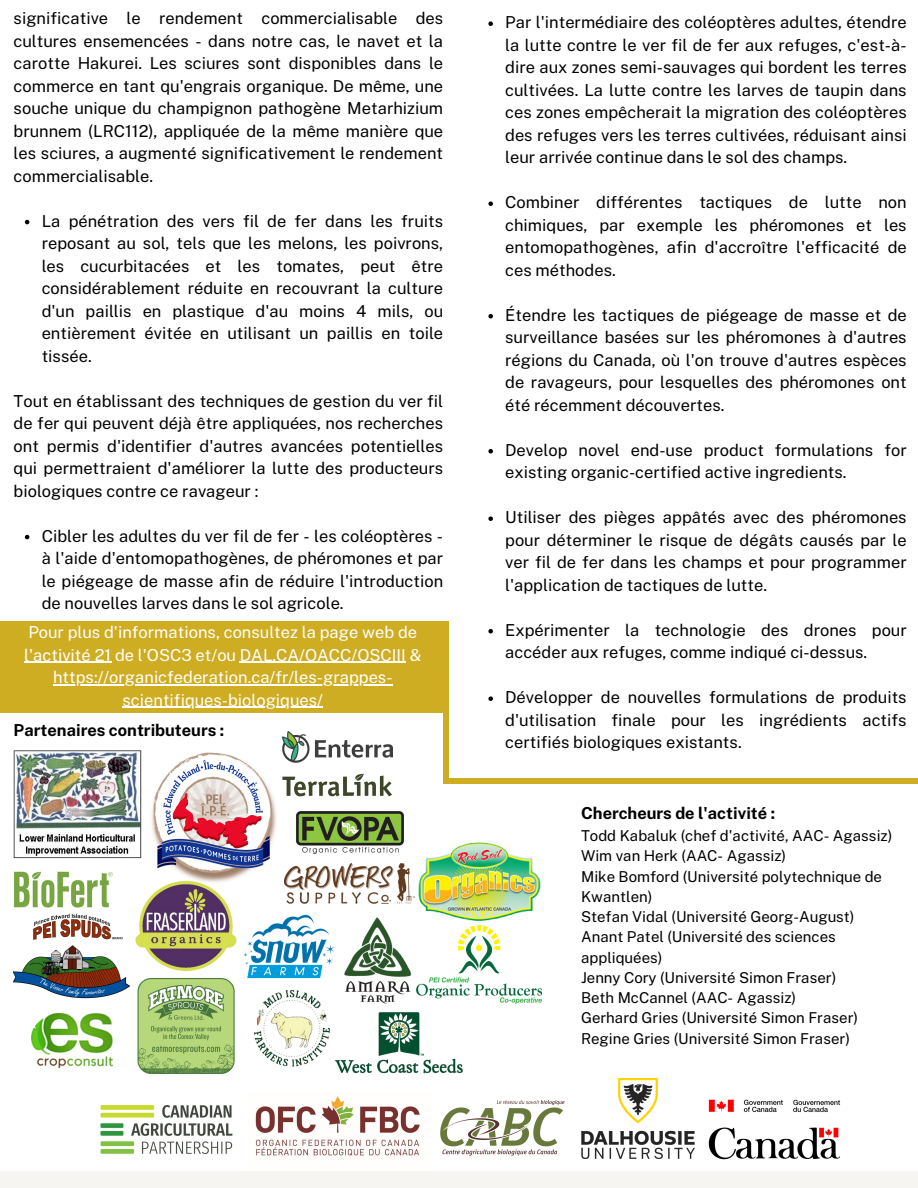
<style>
.page{position:relative;width:918px;height:1188px;background:#fff}
.page>*{position:absolute;margin:0;border:0;box-sizing:border-box;transform-origin:0 0}
.t1{font:16.5px/22.5px "Public Sans";color:#000;text-align:justify}
.t2{font:16.5px/22.5px "Public Sans";color:#fff;text-align:center}
.t3{font:700 16.5px "Public Sans";color:#000}
.t4{font:15px/20.2px "Public Sans";color:#000}
</style>
<div class="page">
<div style="left:0;top:622px;width:446px;height:91px;background:#cfad22"></div>
<img style="left:14px;top:750px;width:128px;height:108px">
<img style="left:423px;top:931px;width:119px;height:72px">
<img style="left:282px;top:731px;width:110px;height:32px">
<img style="left:14px;top:871px;width:99px;height:37px">
<img style="left:31px;top:1014px;width:81px;height:54px">
<img style="left:14px;top:914px;width:116px;height:84px">
<img style="left:244px;top:914px;width:89px;height:65px">
<img style="left:335px;top:1012px;width:128px;height:61px">
<img style="left:137px;top:978px;width:98px;height:96px">
<img style="left:296px;top:811px;width:108px;height:43px">
<img style="left:151px;top:752px;width:126px;height:128px">
<img style="left:135px;top:880px;width:102px;height:92px">
<img style="left:418px;top:842px;width:123px;height:89px">
<img style="left:253px;top:990px;width:77px;height:77px">
<img style="left:333px;top:915px;width:90px;height:89px">
<img style="left:284px;top:863px;width:131px;height:41px">
<svg style="left:282px;top:774px;width:110px;height:22px"></svg>
<svg style="left:25px;top:220px;width:4px;height:4px"></svg>
<svg style="left:25px;top:535px;width:4px;height:4px"></svg>
<svg style="left:488px;top:21px;width:5px;height:5px"></svg>
<svg style="left:488px;top:201px;width:5px;height:5px"></svg>
<svg style="left:488px;top:314px;width:5px;height:4px"></svg>
<svg style="left:488px;top:449px;width:5px;height:4px"></svg>
<svg style="left:488px;top:516px;width:5px;height:5px"></svg>
<svg style="left:488px;top:629px;width:5px;height:4px"></svg>
<svg style="left:488px;top:696px;width:5px;height:5px"></svg>
<hr style="left:24px;top:662px;width:87px;height:1px;background:#fff">
<hr style="left:240px;top:662px;width:166px;height:1px;background:#fff">
<hr style="left:53px;top:684px;width:340px;height:1px;background:#fff">
<hr style="left:123px;top:707px;width:200px;height:1px;background:#fff">
<div style="left:443px;top:778px;width:475px;height:5px;background:#cfad22"></div>
<div style="left:443px;top:622px;width:6px;height:159px;background:#cfad22"></div>
<div style="left:0;top:1171px;width:918px;height:17px;background:#f6f5f2"></div>
<img style="left:100px;top:1105px;width:133px;height:49px">
<img style="left:255px;top:1096px;width:165px;height:60px">
<img style="left:440px;top:1100px;width:125px;height:56px">
<img style="left:582px;top:1078px;width:112px;height:80px">
<img style="left:708px;top:1099px;width:133px;height:61px">
<p class="t1" style="left:14px;top:7px;width:431px">significative le rendement commercialisable des cultures ensemencées - dans notre cas, le navet et la carotte Hakurei. Les sciures sont disponibles dans le commerce en tant qu'engrais organique. De même, une souche unique du champignon pathogène Metarhizium brunnem (LRC112), appliquée de la même manière que les sciures, a augmenté significativement le rendement commercialisable.</p>
<p class="t1" style="left:42px;top:209px;width:403px">La pénétration des vers fil de fer dans les fruits reposant au sol, tels que les melons, les poivrons, les cucurbitacées et les tomates, peut être considérablement réduite en recouvrant la culture d'un paillis en plastique d'au moins 4 mils, ou entièrement évitée en utilisant un paillis en toile tissée.</p>
<p class="t1" style="left:14px;top:389px;width:431px">Tout en établissant des techniques de gestion du ver fil de fer qui peuvent déjà être appliquées, nos recherches ont permis d'identifier d'autres avancées potentielles qui permettraient d'améliorer la lutte des producteurs biologiques contre ce ravageur :</p>
<p class="t1" style="left:42px;top:524px;width:403px">Cibler les adultes du ver fil de fer - les coléoptères - à l'aide d'entomopathogènes, de phéromones et par le piégeage de masse afin de réduire l'introduction de nouvelles larves dans le sol agricole.</p>
<p class="t2" style="left:24px;top:621px;width:399px">Pour plus d'informations, consultez la page web de l'activité 21 de l'OSC3 et/ou DAL.CA/OACC/OSCIII &amp; https://organicfederation.ca/fr/les-grappes&shy;scientifiques-biologiques/</p>
<p class="t3" style="left:14px;top:720px;width:212px">Partenaires contributeurs :</p>
<p class="t1" style="left:505px;top:11px;width:403px">Par l'intermédiaire des coléoptères adultes, étendre la lutte contre le ver fil de fer aux refuges, c'est-à&shy;dire aux zones semi-sauvages qui bordent les terres cultivées. La lutte contre les larves de taupin dans ces zones empêcherait la migration des coléoptères des refuges vers les terres cultivées, réduisant ainsi leur arrivée continue dans le sol des champs.</p>
<p class="t1" style="left:505px;top:191px;width:403px">Combiner différentes tactiques de lutte non chimiques, par exemple les phéromones et les entomopathogènes, afin d'accroître l'efficacité de ces méthodes.</p>
<p class="t1" style="left:505px;top:303px;width:403px">Étendre les tactiques de piégeage de masse et de surveillance basées sur les phéromones à d'autres régions du Canada, où l'on trouve d'autres espèces de ravageurs, pour lesquelles des phéromones ont été récemment découvertes.</p>
<p class="t1" style="left:505px;top:438px;width:403px">Develop novel end-use product formulations for existing organic-certified active ingredients.</p>
<p class="t1" style="left:505px;top:506px;width:403px">Utiliser des pièges appâtés avec des phéromones pour déterminer le risque de dégâts causés par le ver fil de fer dans les champs et pour programmer l'application de tactiques de lutte.</p>
<p class="t1" style="left:505px;top:618px;width:403px">Expérimenter la technologie des drones pour accéder aux refuges, comme indiqué ci-dessus.</p>
<p class="t1" style="left:505px;top:686px;width:403px">Développer de nouvelles formulations de produits d'utilisation finale pour les ingrédients actifs certifiés biologiques existants.</p>
<p class="t3" style="left:581px;top:803px;width:196px">Chercheurs de l'activité :</p>
<p class="t4" style="left:581px;top:826px;width:313px">Todd Kabaluk (chef d'activité, AAC- Agassiz)</p>
<p class="t4" style="left:581px;top:846px;width:207px">Wim van Herk (AAC- Agassiz)</p>
<p class="t4" style="left:581px;top:866px;width:303px">Mike Bomford (Université polytechnique de<br>Kwantlen)</p>
<p class="t4" style="left:581px;top:907px;width:275px">Stefan Vidal (Université Georg-August)</p>
<p class="t4" style="left:581px;top:927px;width:256px">Anant Patel (Université des sciences appliquées)</p>
<p class="t4" style="left:581px;top:967px;width:257px">Jenny Cory (Université Simon Fraser)</p>
<p class="t4" style="left:581px;top:988px;width:217px">Beth McCannel (AAC- Agassiz)</p>
<p class="t4" style="left:581px;top:1008px;width:279px">Gerhard Gries (Université Simon Fraser)</p>
<p class="t4" style="left:581px;top:1028px;width:270px">Regine Gries (Université Simon Fraser)</p>
</div>
